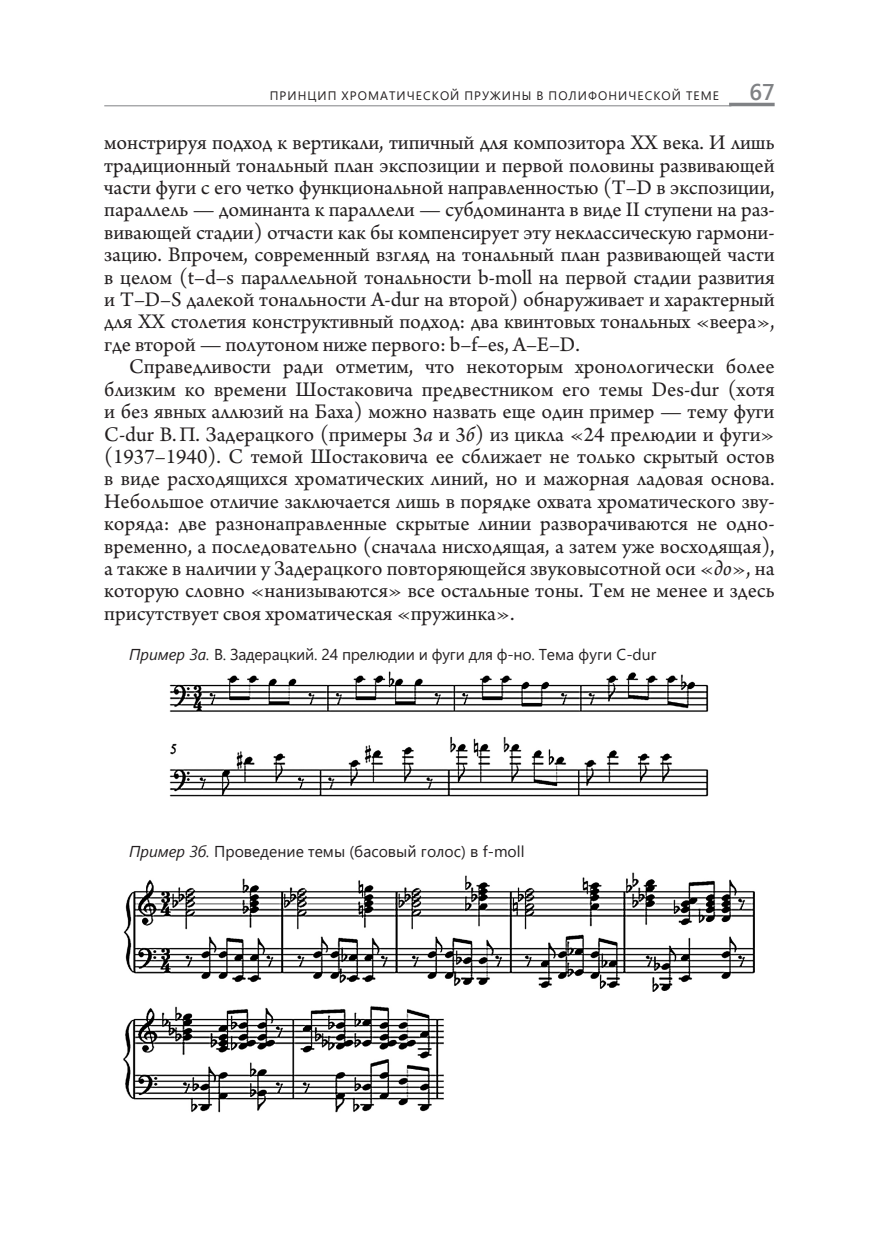
<style>
.page{position:relative;width:869px;height:1241px;background:#fff}
.page>*{position:absolute;margin:0;border:0;box-sizing:border-box;transform-origin:0 0}
.t1{font:600 22.75px "Segoe UI";color:#808285}
.t2{font:21.88px/22.4px "Arno Pro";color:#231f20;text-align:justify}
.t3{font:15.75px "Segoe UI";color:#231f20}
.t4{font:12.25px "Segoe UI";color:#231f20}
.s1{font-style:italic}
</style>
<div class="page">
<hr style="left:728px;top:103px;width:46px;height:3px;background:#808285">
<hr style="left:104px;top:105px;width:627px;height:1px;background:#808285">
<img style="left:169px;top:671px;width:540px;height:126px">
<img style="left:123px;top:872px;width:632px;height:241px">
<p class="t4" style="left:270px;top:84px;width:20px">Принцип</p>
<p class="t4" style="left:341px;top:84px;width:10px">хроматическойпружины</p>
<p class="t4" style="left:536px;top:84px;width:10px">вполифонической</p>
<p class="t4" style="left:685px;top:84px;width:10px">теме</p>
<p class="t1" style="left:749px;top:76px;width:27px">67</p>
<p class="t2" style="left:104px;top:132px;width:671px">монстрируя подход к вертикали, типичный для композитора ХХ века. И лишь традиционный тональный план экспозиции и первой половины развивающей части фуги с его четко функциональной направленностью (T–D в экспозиции, параллель — доминанта к параллели — субдоминанта в виде II ступени на раз&shy;вивающей стадии) отчасти как бы компенсирует эту неклассическую гармони&shy;зацию. Впрочем, современный взгляд на тональный план развивающей части в целом (t–d–s параллельной тональности b-moll на первой стадии развития и T–D–S далекой тональности A-dur на второй) обнаруживает и характерный для ХХ столетия конструктивный подход: два квинтовых тональных «веера», где второй — полутоном ниже первого: b–f–es, A–E–D.</p>
<p class="t2" style="left:104px;top:356px;width:671px;text-indent:25px">Справедливости ради отметим, что некоторым хронологически более близким ко времени Шостаковича предвестником его темы Des-dur (хотя и без явных аллюзий на Баха) можно назвать еще один пример — тему фуги C-dur В.П. Задерацкого (примеры 3<span class="s1">а</span> и 3<span class="s1">б</span>) из цикла «24 прелюдии и фуги» (1937–1940). С темой Шостаковича ее сближает не только скрытый остов в виде расходящихся хроматических линий, но и мажорная ладовая основа.<br>Небольшое отличие заключается лишь в порядке охвата хроматического зву&shy;коряда: две разнонаправленные скрытые линии разворачиваются не одно&shy;временно, а последовательно (сначала нисходящая, а затем уже восходящая), а также в наличии у Задерацкого повторяющейся звуковысотной оси «<span class="s1">до</span>», на которую словно «нанизываются» все остальные тоны. Тем не менее и здесь присутствует своя хроматическая «пружинка».</p>
<p class="t3" style="left:129px;top:639px;width:528px"><span class="s1">Пример 3а.</span> В. Задерацкий. 24 прелюдии и фуги для ф-но. Тема фуги C-dur</p>
<p class="t3" style="left:129px;top:836px;width:397px"><span class="s1">Пример 3б.</span> Проведение темы (басовый голос) в f-moll</p>
</div>
